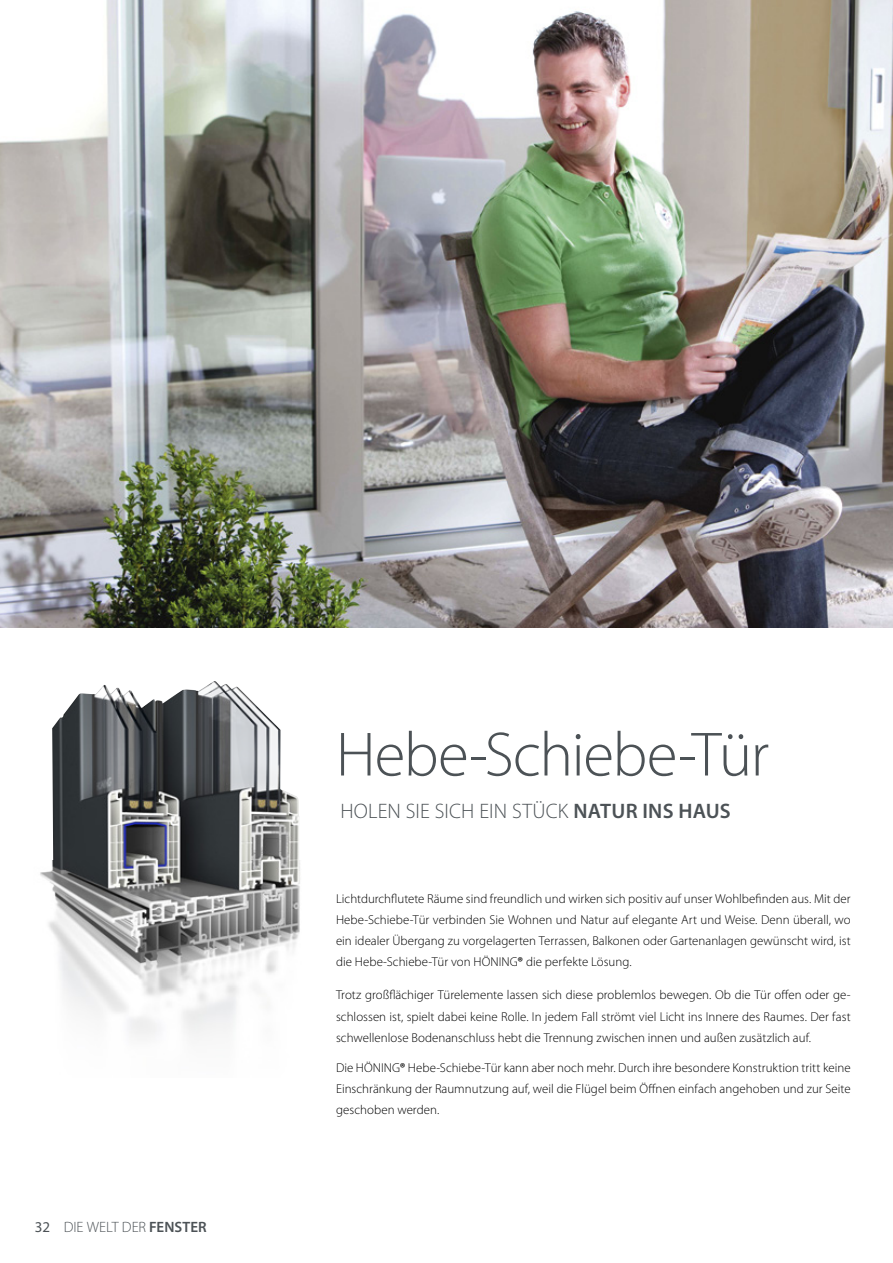
<style>
.page{position:relative;width:893px;height:1263px;background:#fff}
.page>*{position:absolute;margin:0;border:0;box-sizing:border-box;transform-origin:0 0}
.t1{font:300 63px "Myriad Pro";letter-spacing:-.025em;color:#4c5256}
.t2{font:300 21px "Myriad Pro";letter-spacing:.005em;color:#4c5256}
.t3{font:300 15px "Myriad Pro";letter-spacing:-.005em;color:#4c5256}
.t4{font:300 12.9px/21.1px "Myriad Pro";color:#000;text-align:justify}
.s1{font-weight:400}
.s2{font-weight:600}
</style>
<div class="page">
<img style="left:0;top:0;width:893px;height:627px">
<img style="left:52px;top:681px;width:247px;height:179px">
<img style="left:40px;top:860px;width:260px;height:177px">
<p class="t3" style="left:35px;top:1218px;width:173px"><span class="s1">32</span> DIE WELT DER <span class="s2">FENSTER</span></p>
<h1 class="t1" style="left:336px;top:716px;width:435px">Hebe-Schiebe-Tür</h1>
<h2 class="t2" style="left:340px;top:798px;width:392px">HOLEN SIE SICH EIN STÜCK <span class="s2">NATUR INS HAUS</span></h2>
<p class="t4" style="left:336px;top:887px;width:516px">Lichtdurchflutete Räume sind freundlich und wirken sich positiv auf unser Wohlbefinden aus. Mit der Hebe-Schiebe-Tür verbinden Sie Wohnen und Natur auf elegante Art und Weise. Denn überall, wo ein idealer Übergang zu vorgelagerten Terrassen, Balkonen oder Gartenanlagen gewünscht wird, ist die Hebe-Schiebe-Tür von HÖNING<span class="s2">®</span> die perfekte Lösung.</p>
<p class="t4" style="left:336px;top:984px;width:516px">Trotz großflächiger Türelemente lassen sich diese problemlos bewegen. Ob die Tür offen oder ge&shy;schlossen ist, spielt dabei keine Rolle. In jedem Fall strömt viel Licht ins Innere des Raumes. Der fast schwellenlose Bodenanschluss hebt die Trennung zwischen innen und außen zusätzlich auf.</p>
<p class="t4" style="left:336px;top:1057px;width:516px">Die HÖNING<span class="s2">®</span> Hebe-Schiebe-Tür kann aber noch mehr. Durch ihre besondere Konstruktion tritt keine Einschränkung der Raumnutzung auf, weil die Flügel beim Öffnen einfach angehoben und zur Seite geschoben werden.</p>
</div>
